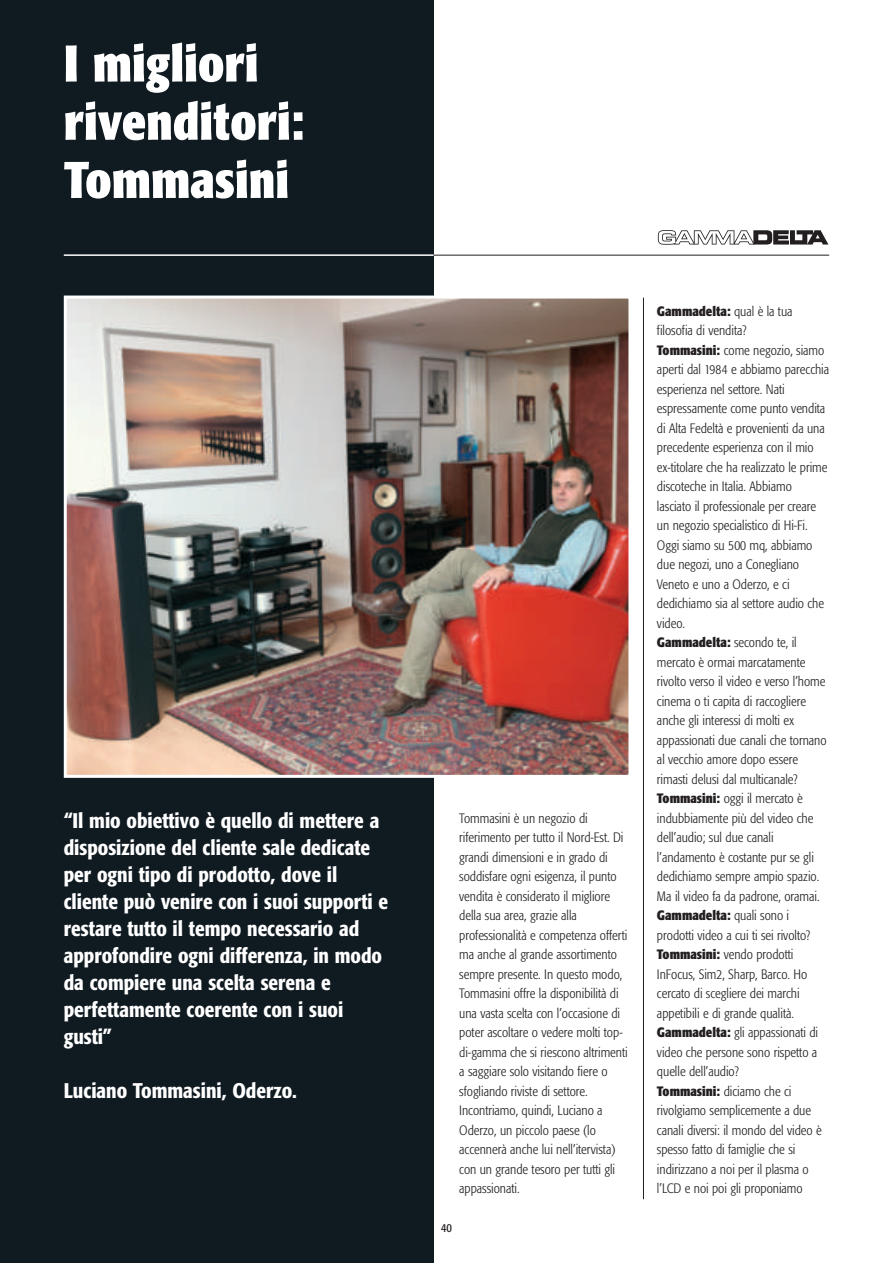
<style>
.page{position:relative;width:893px;height:1263px;background:#fff}
.page>*{position:absolute;margin:0;border:0;box-sizing:border-box;transform-origin:0 0}
.t1{font:700 condensed 51px/58.2px "Formata";color:#fff}
.t2{font:500 condensed 21px/27px "Formata";color:#fff}
.t3{font:300 condensed 13.5px/19.5px "Formata";color:#231f20}
.t4{font:condensed 12px "Formata";color:#231f20}
.s1{font-weight:700}
</style>
<div class="page">
<hr style="left:643px;top:298px;width:1px;height:901px;background:#231f20">
<div style="left:0;top:0;width:434px;height:1263px;background:#101a21"></div>
<hr style="left:64px;top:254px;width:370px;height:2px;background:#fff">
<hr style="left:434px;top:255px;width:395px;height:1px;background:#231f20">
<img style="left:68px;top:300px;width:559px;height:474px">
<div style="left:64px;top:296px;width:567px;height:482px;border:3px solid #fff"></div>
<svg style="left:658px;top:230px;width:170px;height:15px"></svg>
<h1 class="t1" style="left:64px;top:39px;width:242px">I migliori rivenditori:<br>Tommasini</h1>
<p class="t2" style="left:64px;top:809px;width:326px">“Il mio obiettivo è quello di mettere a disposizione del cliente sale dedicate per ogni tipo di prodotto, dove il cliente può venire con i suoi supporti e restare tutto il tempo necessario ad approfondire ogni differenza, in modo da compiere una scelta serena e perfettamente coerente con i suoi gusti”</p>
<h2 class="t2" style="left:64px;top:1079px;width:235px">Luciano Tommasini, Oderzo.</h2>
<p class="t3" style="left:459px;top:809px;width:170px">Tommasini è un negozio di riferimento per tutto il Nord-Est. Di grandi dimensioni e in grado di soddisfare ogni esigenza, il punto vendita è considerato il migliore della sua area, grazie alla professionalità e competenza offerti ma anche al grande assortimento sempre presente. In questo modo,<br>Tommasini offre la disponibilità di una vasta scelta con l’occasione di poter ascoltare o vedere molti top&shy;di-gamma che si riescono altrimenti a saggiare solo visitando fiere o sfogliando riviste di settore.<br>Incontriamo, quindi, Luciano a<br>Oderzo, un piccolo paese (lo accennerà anche lui nell’itervista) con un grande tesoro per tutti gli appassionati.</p>
<p class="t4" style="left:441px;top:1223px;width:12px">40</p>
<p class="t3" style="left:657px;top:302px;width:174px"><span class="s1">Gammadelta:</span> qual è la tua filosofia di vendita?<br><span class="s1">Tommasini:</span> come negozio, siamo aperti dal 1984 e abbiamo parecchia esperienza nel settore. Nati espressamente come punto vendita di Alta Fedeltà e provenienti da una precedente esperienza con il mio ex-titolare che ha realizzato le prime discoteche in Italia. Abbiamo lasciato il professionale per creare un negozio specialistico di Hi-Fi.<br>Oggi siamo su 500 mq, abbiamo due negozi, uno a Conegliano<br>Veneto e uno a Oderzo, e ci dedichiamo sia al settore audio che video.<br><span class="s1">Gammadelta:</span> secondo te, il mercato è ormai marcatamente rivolto verso il video e verso l’home cinema o ti capita di raccogliere anche gli interessi di molti ex appassionati due canali che tornano al vecchio amore dopo essere rimasti delusi dal multicanale?<br><span class="s1">Tommasini:</span> oggi il mercato è indubbiamente più del video che dell’audio; sul due canali l’andamento è costante pur se gli dedichiamo sempre ampio spazio.<br>Ma il video fa da padrone, oramai.<br><span class="s1">Gammadelta:</span> quali sono i prodotti video a cui ti sei rivolto?<br><span class="s1">Tommasini:</span> vendo prodotti<br>InFocus, Sim2, Sharp, Barco. Ho cercato di scegliere dei marchi appetibili e di grande qualità.<br><span class="s1">Gammadelta:</span> gli appassionati di video che persone sono rispetto a quelle dell’audio?<br><span class="s1">Tommasini:</span> diciamo che ci rivolgiamo semplicemente a due canali diversi: il mondo del video è spesso fatto di famiglie che si indirizzano a noi per il plasma o l’LCD e noi poi gli proponiamo</p>
</div>
